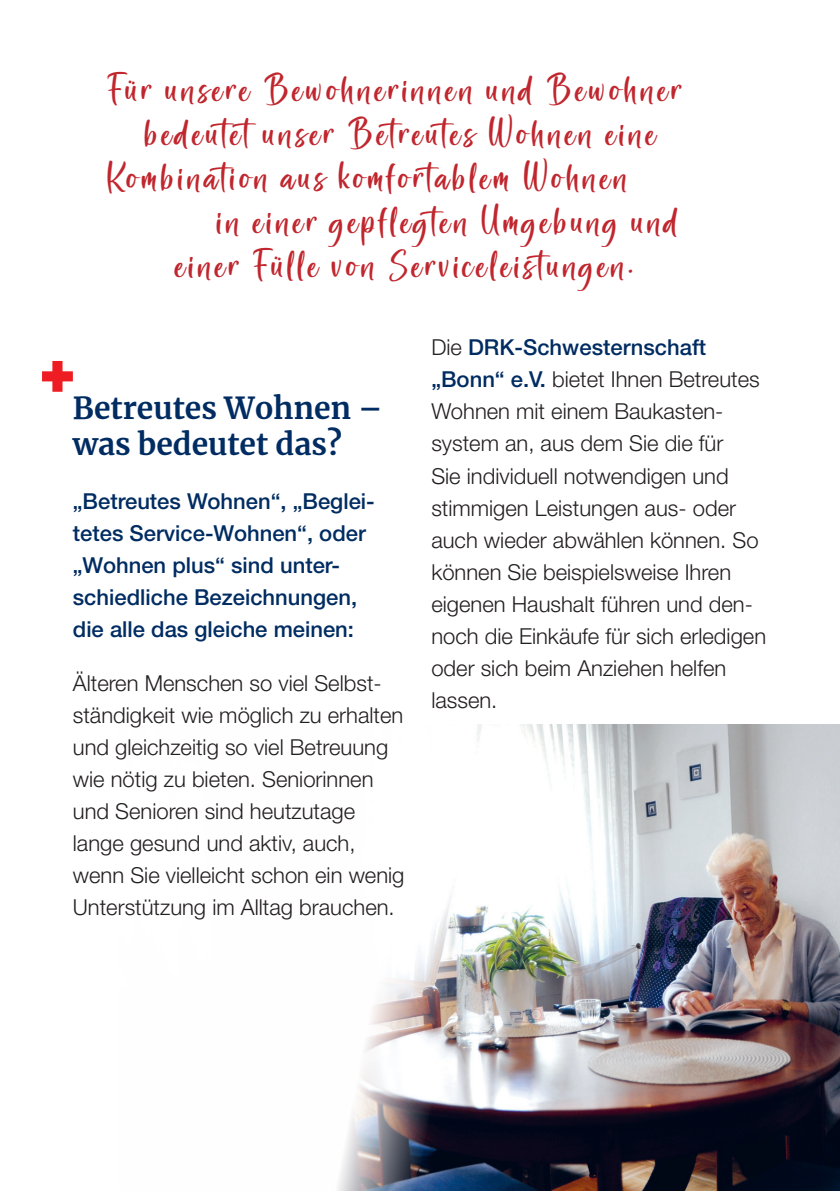
<style>
.page{position:relative;width:840px;height:1191px;background:#fff}
.page>*{position:absolute;margin:0;border:0;box-sizing:border-box;transform-origin:0 0}
.t1{font:34px "Astral Sisters";letter-spacing:.1em;color:#c0262d}
.t2{font:700 30px/36px "Merriweather";color:#002c62}
.t3{font:300 22px/32px "Helvetica Neue LT Std";color:#231f20}
.t4{font:500 22px/32px "Helvetica Neue LT Std";color:#002c62}
.s1{font-weight:500;color:#002c62}
</style>
<div class="page">
<img style="left:338px;top:724px;width:501px;height:467px">
<svg style="left:42px;top:361px;width:31px;height:31px"></svg>
<h1 class="t1" style="left:107px;top:65px;width:576px">Für unsere Bewohnerinnen und Bewohner</h1>
<h1 class="t1" style="left:145px;top:109px;width:512px">bedeutetunser Betreutes Wohnen eine</h1>
<h1 class="t1" style="left:107px;top:153px;width:521px">Kombination aus komfortablem Wohnen</h1>
<h1 class="t1" style="left:217px;top:197px;width:462px">in einer gepflegten Umgebung und</h1>
<h1 class="t1" style="left:175px;top:241px;width:459px">einer Fülle von Serviceleistungen.</h1>
<h2 class="t2" style="left:73px;top:389px;width:311px">Betreutes Wohnen – was bedeutet das?</h2>
<p class="t4" style="left:73px;top:484px;width:303px">„Betreutes Wohnen“, „Beglei&shy;tetes Service-Wohnen“, oder „Wohnen plus“ sind unter&shy;schiedliche Bezeichnungen, die alle das gleiche meinen:</p>
<p class="t3" style="left:73px;top:666px;width:333px">Älteren Menschen so viel Selbst&shy;ständigkeit wie möglich zu erhalten und gleichzeitig so viel Betreuung wie nötig zu bieten. Seniorinnen und Senioren sind heutzutage lange gesund und aktiv, auch, wenn Sie vielleicht schon ein wenig Unterstützung im Alltag brauchen.</p>
<p class="t3" style="left:431px;top:331px;width:336px">Die <span class="s1">DRK-Schwesternschaft „Bonn“ e.V.</span> bietet Ihnen Betreutes<br>Wohnen mit einem Baukasten&shy;system an, aus dem Sie die für<br>Sie individuell notwendigen und stimmigen Leistungen aus- oder auch wieder abwählen können. So können Sie beispielsweise Ihren eigenen Haushalt führen und den&shy;noch die Einkäufe für sich erledigen oder sich beim Anziehen helfen lassen.</p>
</div>
